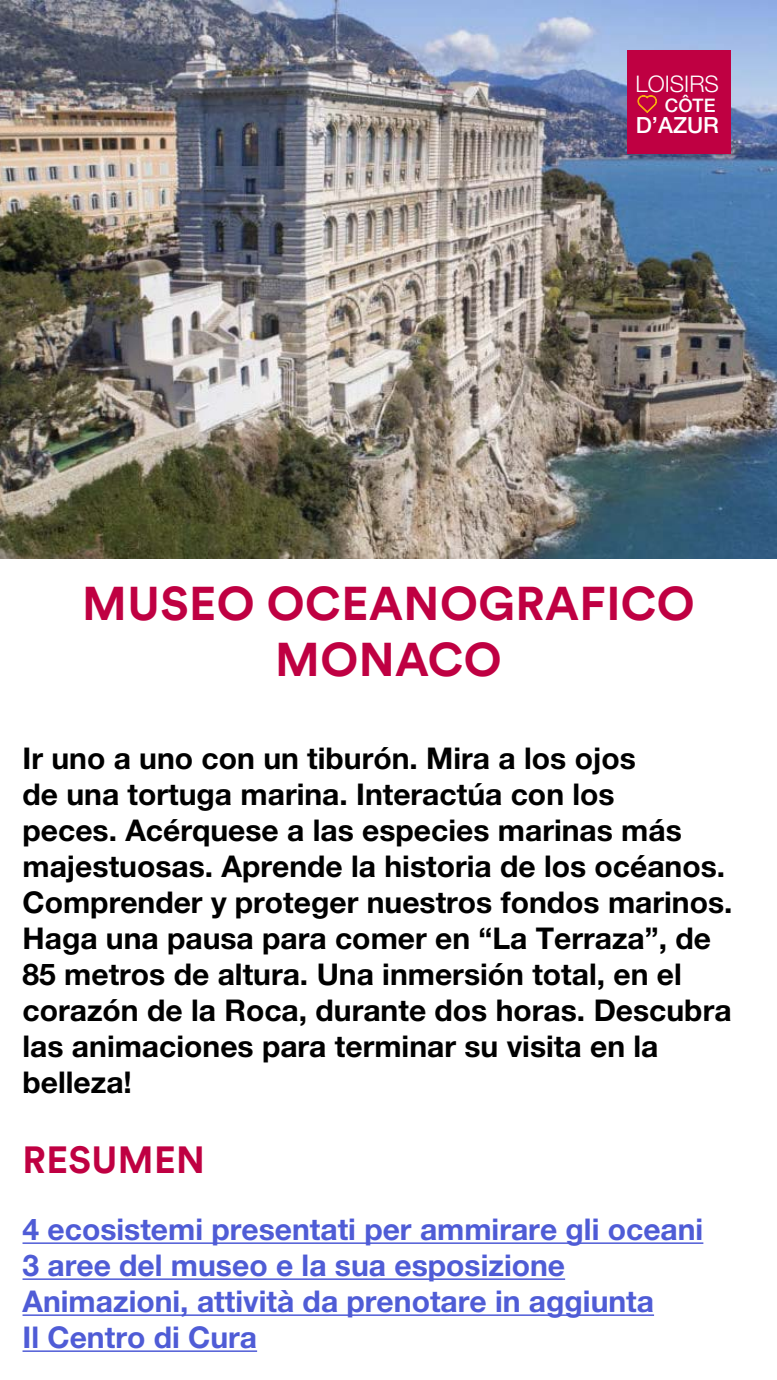
<style>
.page{position:relative;width:777px;height:1380px;background:#fff}
.page>*{position:absolute;margin:0;border:0;box-sizing:border-box;transform-origin:0 0}
.t1{font:700 46.88px/56.2px "Circular Std";letter-spacing:.01em;color:#bf0042;text-align:center}
.t2{font:700 37.5px "Circular Std";letter-spacing:.01em;color:#bf0042}
.t3{font:700 30px/36px "Helvetica Neue LT Pro";color:#000}
.t4{font:700 30px/36px "Helvetica Neue LT Pro";color:#4f5cd6}
.t5{font:300 22.88px "Helvetica Neue LT Pro";color:#fff}
.t6{font:500 22.38px "Helvetica Neue LT Pro";color:#fff}
.t7{font:500 18.69px "Helvetica Neue LT Pro";color:#fff}
</style>
<div class="page">
<img style="left:0;top:0;width:776px;height:559px">
<div style="left:626px;top:51px;width:103px;height:103px;background:#bf0042"></div>
<svg style="left:637px;top:95px;width:19px;height:18px"></svg>
<hr style="left:22px;top:1242px;width:681px;height:2px;background:#4f5cd6">
<hr style="left:22px;top:1278px;width:543px;height:2px;background:#4f5cd6">
<hr style="left:22px;top:1314px;width:631px;height:2px;background:#4f5cd6">
<hr style="left:22px;top:1350px;width:235px;height:2px;background:#4f5cd6">
<p class="t5" style="left:635px;top:70px;width:85px">LOISIRS</p>
<p class="t7" style="left:664px;top:94px;width:52px">CÔTE</p>
<p class="t6" style="left:635px;top:112px;width:85px">D’AZUR</p>
<h1 class="t1" style="left:82px;top:574px;width:614px">MUSEO OCEANOGRAFICO<br>MONACO</h1>
<p class="t3" style="left:22px;top:740px;width:711px">Ir uno a uno con un tiburón. Mira a los ojos<br>de una tortuga marina. Interactúa con los<br>peces. Acérquese a las especies marinas más majestuosas. Aprende la historia de los océanos.<br>Comprender y proteger nuestros fondos marinos.<br>Haga una pausa para comer en “La Terraza”, de 85 metros de altura. Una inmersión total, en el corazón de la Roca, durante dos horas. Descubra las animaciones para terminar su visita en la belleza!</p>
<p class="t2" style="left:22px;top:1136px;width:184px">RESUMEN</p>
<p class="t4" style="left:22px;top:1211px;width:682px">4 ecosistemi presentati per ammirare gli oceani 3 aree del museo e la sua esposizione Animazioni, attività da prenotare in aggiunta<br>Il Centro di Cura</p>
</div>
